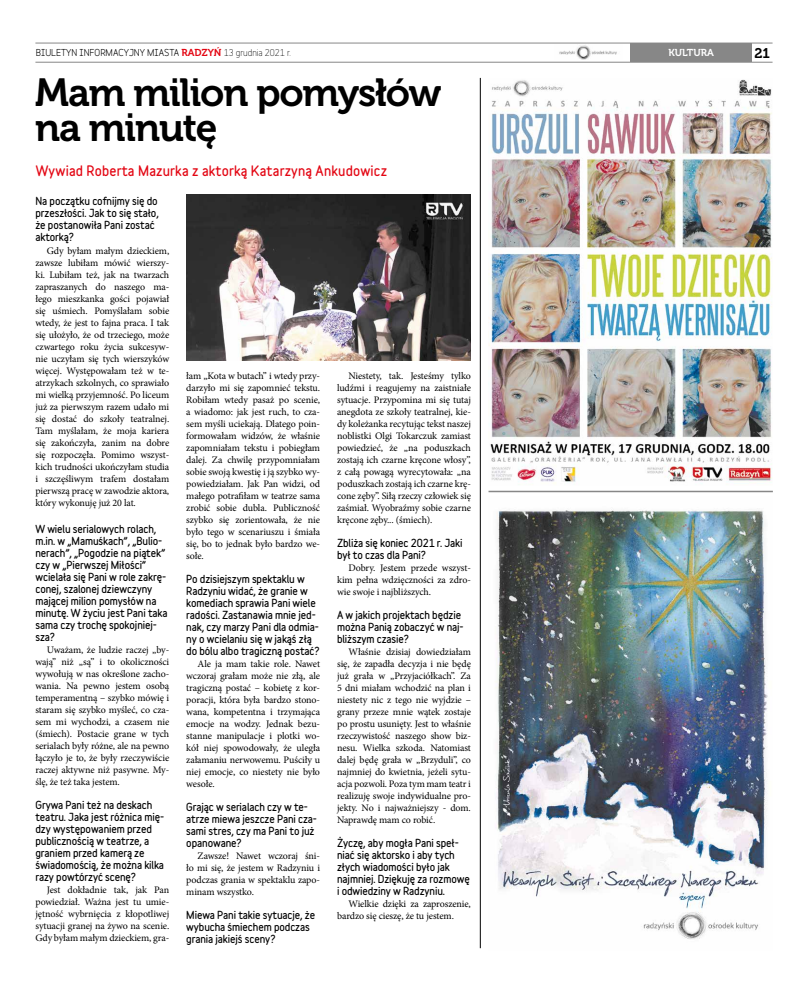
<style>
.page{position:relative;width:808px;height:993px;background:#fff}
.page>*{position:absolute;margin:0;border:0;box-sizing:border-box;transform-origin:0 0}
.t1{font:39px/35px "Museo 700";letter-spacing:-.03em;color:#000}
.t2{font:14px "Museo 700";color:#000}
.t3{font:900 13px "Variable";letter-spacing:.015em;color:#e30613}
.t4{font:10px/12px "Minion Pro";letter-spacing:-.01em;color:#000;text-align:justify}
.t5{font:900 10px/12px "Variable";letter-spacing:-.01em;color:#000}
.t6{font:10px "Museo 700";color:#fff}
.t7{font:700 9px "Variable";color:#000}
.s1{font-family:"Museo 700";font-weight:400;font-size:10px;color:#e30613}
.s2{font-weight:400}
</style>
<div class="page">
<hr style="left:35px;top:43px;width:737px;height:1px;background:#878787">
<hr style="left:35px;top:62px;width:737px;height:1px;background:#878787">
<div style="left:631px;top:43px;width:121px;height:19px;background:#878787"></div>
<img style="left:186px;top:195px;width:285px;height:165px">
<img style="left:488px;top:79px;width:284px;height:405px">
<img style="left:495px;top:509px;width:273px;height:431px">
<hr style="left:488px;top:490px;width:285px;height:2px;background:#878787">
<hr style="left:480px;top:78px;width:1px;height:869px;background:#000">
<img style="left:559px;top:45px;width:58px;height:15px">
<p class="t7" style="left:36px;top:45px;width:256px">BIULETYN INFORMACYJNY MIASTA <span class="s1">RADZYŃ</span> <span class="s2">13 grudnia 2021 r.</span></p>
<h2 class="t2" style="left:754px;top:45px;width:17px">21</h2>
<p class="t6" style="left:668px;top:47px;width:47px">KULTURA</p>
<h1 class="t1" style="left:35px;top:75px;width:407px">Mam milion pomysłów na minutę</h1>
<h3 class="t3" style="left:36px;top:160px;width:353px">Wywiad Roberta Mazurka z aktorką Katarzyną Ankudowicz</h3>
<p class="t5" style="left:35px;top:195px;width:125px">Na początku cofnijmy się do przeszłości. Jak to się stało, że postanowiła Pani zostać aktorką?</p>
<p class="t4" style="left:35px;top:244px;width:135px;text-indent:11px">Gdy byłam małym dzieckiem, zawsze lubiłam mówić wierszy&shy;ki. Lubiłam też, jak na twarzach zapraszanych do naszego ma&shy;łego mieszkanka gości pojawiał się uśmiech. Pomyślałam sobie wtedy, że jest to fajna praca. I tak się ułożyło, że od trzeciego, może czwartego roku życia sukcesyw&shy;nie uczyłam się tych wierszyków więcej. Występowałam też w te&shy;atrzykach szkolnych, co sprawiało mi wielką przyjemność. Po liceum już za pierwszym razem udało mi się dostać do szkoły teatralnej.<br>Tam myślałam, że moja kariera się zakończyła, zanim na dobre się rozpoczęła. Pomimo wszyst&shy;kich trudności ukończyłam studia i szczęśliwym trafem dostałam pierwszą pracę w zawodzie aktora, który wykonuję już 20 lat.</p>
<p class="t5" style="left:35px;top:522px;width:134px">W wielu serialowych rolach, m.in. w „Mamuśkach”, „Bulio&shy;nerach”, „Pogodzie na piątek” czy w „Pierwszej Miłości” wcielała się Pani w role zakrę&shy;conej, szalonej dziewczyny mającej milion pomysłów na minutę. W życiu jest Pani taka sama czy trochę spokojniej&shy;sza?</p>
<p class="t4" style="left:35px;top:643px;width:135px;text-indent:11px">Uważam, że ludzie raczej „by&shy;wają” niż „są” i to okoliczności wywołują w nas określone zacho&shy;wania. Na pewno jestem osobą temperamentną – szybko mówię i staram się szybko myśleć, co cza&shy;sem mi wychodzi, a czasem nie (śmiech). Postacie grane w tych serialach były różne, ale na pewno łączyło je to, że były rzeczywiście raczej aktywne niż pasywne. My&shy;ślę, że też taka jestem.</p>
<p class="t5" style="left:35px;top:798px;width:130px">Grywa Pani też na deskach teatru. Jaka jest różnica mię&shy;dzy występowaniem przed publicznością w teatrze, a graniem przed kamerą ze świadomością, że można kilka razy powtórzyć scenę?</p>
<p class="t4" style="left:35px;top:883px;width:135px;text-indent:11px">Jest dokładnie tak, jak Pan powiedział. Ważna jest tu umie&shy;jętność wybrnięcia z kłopotliwej sytuacji granej na żywo na scenie.<br>Gdy byłam małym dzieckiem, gra-</p>
<p class="t4" style="left:186px;top:369px;width:135px">łam „Kota w butach” i wtedy przy&shy;darzyło mi się zapomnieć tekstu.<br>Robiłam wtedy pasaż po scenie, a wiadomo: jak jest ruch, to cza&shy;sem myśli uciekają. Dlatego poin&shy;formowałam widzów, że właśnie zapomniałam tekstu i pobiegłam dalej. Za chwilę przypomniałam sobie swoją kwestię i ją szybko wy&shy;powiedziałam. Jak Pan widzi, od małego potrafiłam w teatrze sama zrobić sobie dubla. Publiczność szybko się zorientowała, że nie było tego w scenariuszu i śmiała się, bo to jednak było bardzo we&shy;sołe.</p>
<p class="t5" style="left:186px;top:572px;width:135px">Po dzisiejszym spektaklu w<br>Radzyniu widać, że granie w komediach sprawia Pani wiele radości. Zastanawia mnie jed&shy;nak, czy marzy Pani dla odmia&shy;ny o wcielaniu się w jakąś złą do bólu albo tragiczną postać?</p>
<p class="t4" style="left:186px;top:657px;width:135px;text-indent:11px">Ale ja mam takie role. Nawet wczoraj grałam może nie złą, ale tragiczną postać – kobietę z kor&shy;poracji, która była bardzo stono&shy;wana, kompetentna i trzymająca emocje na wodzy. Jednak bezu&shy;stanne manipulacje i plotki wo&shy;kół niej spowodowały, że uległa załamaniu nerwowemu. Puściły u niej emocje, co niestety nie było wesołe.</p>
<p class="t5" style="left:186px;top:800px;width:132px">Grając w serialach czy w te&shy;atrze miewa jeszcze Pani cza&shy;sami stres, czy ma Pani to już opanowane?</p>
<p class="t4" style="left:186px;top:849px;width:135px;text-indent:11px">Zawsze! Nawet wczoraj śni&shy;ło mi się, że jestem w Radzyniu i podczas grania w spektaklu zapo&shy;minam wszystko.</p>
<p class="t5" style="left:186px;top:908px;width:130px">Miewa Pani takie sytuacje, że wybucha śmiechem podczas grania jakiejś sceny?</p>
<p class="t4" style="left:337px;top:369px;width:135px;text-indent:11px">Niestety, tak. Jesteśmy tylko ludźmi i reagujemy na zaistniałe sytuacje. Przypomina mi się tutaj anegdota ze szkoły teatralnej, kie&shy;dy koleżanka recytując tekst naszej noblistki Olgi Tokarczuk zamiast powiedzieć, że „na poduszkach zostają ich czarne kręcone włosy”, z całą powagą wyrecytowała: „na poduszkach zostają ich czarne krę&shy;cone zęby”. Siłą rzeczy człowiek się zaśmiał. Wyobraźmy sobie czarne kręcone zęby... (śmiech).</p>
<p class="t5" style="left:337px;top:536px;width:127px">Zbliża się koniec 2021 r. Jaki był to czas dla Pani?</p>
<p class="t4" style="left:337px;top:561px;width:135px;text-indent:11px">Dobry. Jestem przede wszyst&shy;kim pełna wdzięczności za zdro&shy;wie swoje i najbliższych.</p>
<p class="t5" style="left:337px;top:608px;width:128px">A w jakich projektach będzie można Panią zobaczyć w naj&shy;bliższym czasie?</p>
<p class="t4" style="left:337px;top:645px;width:135px;text-indent:11px">Właśnie dzisiaj dowiedziałam się, że zapadła decyzja i nie będę już grała w „Przyjaciółkach”. Za 5 dni miałam wchodzić na plan i niestety nic z tego nie wyjdzie – grany przeze mnie wątek zostaje po prostu usunięty. Jest to właśnie rzeczywistość naszego show biz&shy;nesu. Wielka szkoda. Natomiast dalej będę grała w „Brzyduli”, co najmniej do kwietnia, jeżeli sytu&shy;acja pozwoli. Poza tym mam teatr i realizuję swoje indywidualne pro&shy;jekty. No i najważniejszy - dom.<br>Naprawdę mam co robić.</p>
<p class="t5" style="left:337px;top:836px;width:134px">Życzę, aby mogła Pani speł&shy;niać się aktorsko i aby tych złych wiadomości było jak najmniej. Dziękuję za rozmowę i odwiedziny w Radzyniu.</p>
<p class="t4" style="left:337px;top:897px;width:135px;text-indent:11px">Wielkie dzięki za zaproszenie, bardzo się cieszę, że tu jestem.</p>
</div>
